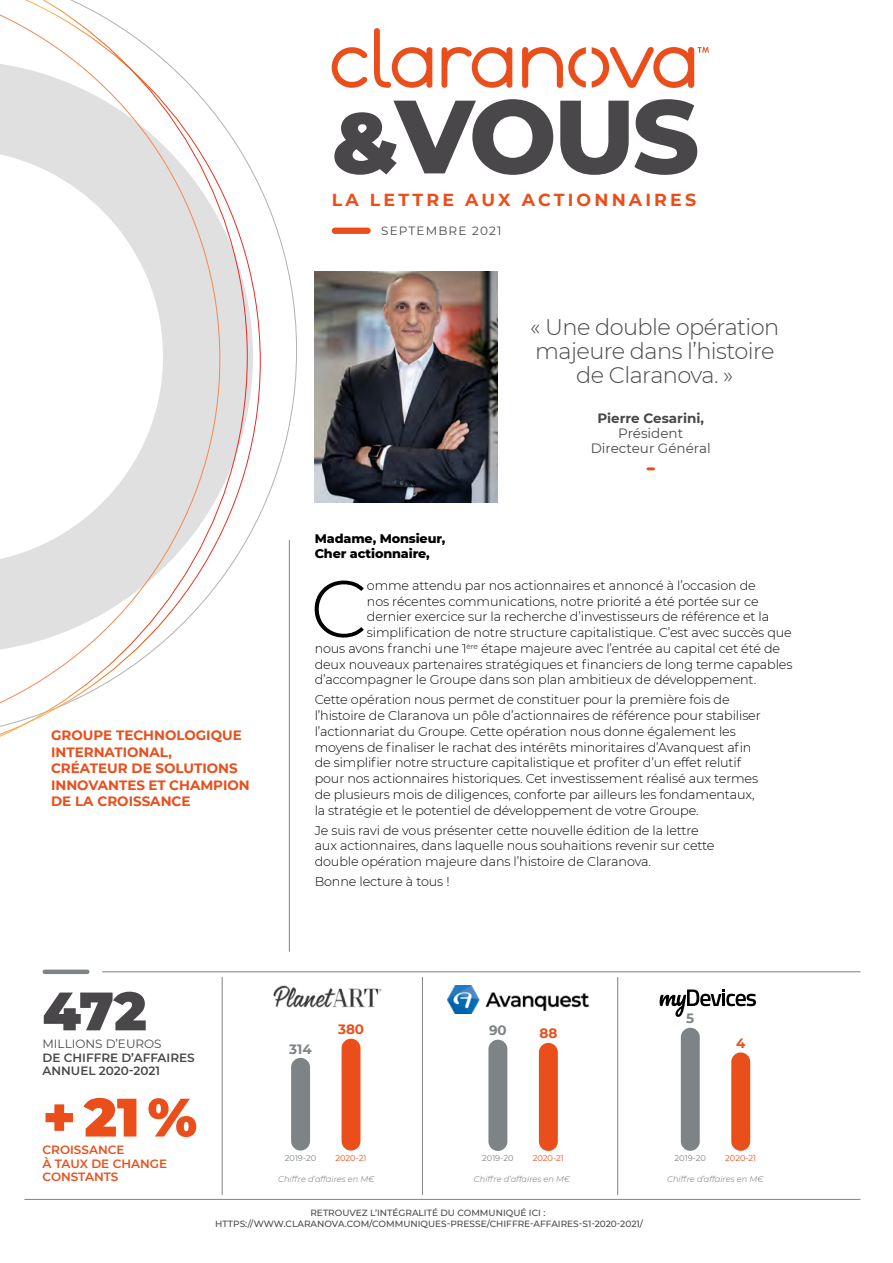
<style>
.page{position:relative;width:893px;height:1263px;background:#fff}
.page>*{position:absolute;margin:0;border:0;box-sizing:border-box;transform-origin:0 0}
.t1{font:800 103.95px "Montserrat";color:#4a474a}
.t2{font:300 80.25px "Montserrat";color:#000}
.t3{font:900 54px "Montserrat";color:#e94e1b}
.t4{font:900 54px "Montserrat";color:#4a474a}
.t5{font:300 22.5px/24px "Montserrat";letter-spacing:-.025em;color:#4a474a;text-align:center}
.t6{font:700 17.4px "Montserrat";letter-spacing:.18em;color:#e94e1b}
.t7{font:700 13.5px "Montserrat";color:#e94e1b}
.t8{font:13.5px/15px "Montserrat";color:#4a474a;text-align:center}
.t9{font:700 13.5px "Montserrat";color:#7d8386}
.t10{font:300 12.75px/15.8px "Montserrat";letter-spacing:-.01em;color:#000}
.t11{font:800 12.75px/15px "Montserrat";letter-spacing:-.01em;color:#000}
.t12{font:600 12px/13.5px "Montserrat";color:#4a474a}
.t13{font:600 12px/13.5px "Montserrat";color:#e94e1b}
.t14{font:12px "Montserrat";letter-spacing:.1em;color:#4a474a}
.t15{font:500 9px "Montserrat";color:#4a474a}
.t16{font:italic 300 8.25px "Montserrat";color:#706f6f}
.t17{font:8.25px "Montserrat";letter-spacing:-.005em;color:#7d8386}
.t18{font:8.25px "Montserrat";letter-spacing:-.005em;color:#e94e1b}
.s1{font-weight:700}
.s2{font-weight:400}
</style>
<div class="page">
<svg style="left:0;top:0;width:261px;height:736px"></svg>
<svg style="left:522px;top:47px;width:187px;height:41px"></svg>
<svg style="left:332px;top:28px;width:180px;height:60px"></svg>
<div style="left:335px;top:228px;width:33px;height:6px;background:#e94e1b"></div>
<img style="left:315px;top:272px;width:182px;height:230px">
<svg style="left:648px;top:467px;width:5px;height:3px"></svg>
<hr style="left:222px;top:977px;width:1px;height:218px;background:#7d8386">
<hr style="left:102px;top:971px;width:758px;height:1px;background:#7d8386">
<hr style="left:24px;top:1199px;width:836px;height:1px;background:#7d8386">
<div style="left:45px;top:969px;width:42px;height:5px;background:#7d8386"></div>
<hr style="left:289px;top:540px;width:1px;height:412px;background:#7d8386">
<hr style="left:422px;top:977px;width:1px;height:218px;background:#7d8386">
<hr style="left:617px;top:977px;width:1px;height:218px;background:#7d8386">
<img style="left:273px;top:985px;width:109px;height:23px">
<div style="left:342px;top:1039px;width:18px;height:111px;background:#e94e1b;border-radius:9px"></div>
<div style="left:291px;top:1058px;width:19px;height:92px;background:#7d8386;border-radius:9px"></div>
<img style="left:448px;top:985px;width:142px;height:28px">
<div style="left:539px;top:1043px;width:19px;height:108px;background:#e94e1b;border-radius:9px"></div>
<div style="left:488px;top:1040px;width:19px;height:111px;background:#7d8386;border-radius:9px"></div>
<svg style="left:660px;top:989px;width:96px;height:28px"></svg>
<div style="left:731px;top:1052px;width:19px;height:99px;background:#e94e1b;border-radius:9px"></div>
<div style="left:681px;top:1028px;width:19px;height:123px;background:#7d8386;border-radius:9px"></div>
<p class="t1" style="left:332px;top:60px;width:369px">&amp;VOUS</p>
<p class="t6" style="left:332px;top:187px;width:366px">LA LETTRE AUX ACTIONNAIRES</p>
<p class="t7" style="left:51px;top:726px;width:192px">GROUPE TECHNOLOGIQUE</p>
<p class="t7" style="left:51px;top:742px;width:122px">INTERNATIONAL,</p>
<p class="t7" style="left:51px;top:759px;width:188px">CRÉATEUR DE SOLUTIONS</p>
<p class="t7" style="left:51px;top:775px;width:200px">INNOVANTES ET CHAMPION</p>
<p class="t7" style="left:51px;top:792px;width:141px">DE LA CROISSANCE</p>
<p class="t14" style="left:381px;top:222px;width:122px">SEPTEMBRE 2021</p>
<p class="t5" style="left:530px;top:314px;width:251px">« Une double opération majeure dans l’histoire de Claranova. »</p>
<p class="t8" style="left:591px;top:410px;width:122px"><span class="s1">Pierre Cesarini,<br></span>Président<br>Directeur Général</p>
<p class="t11" style="left:315px;top:530px;width:132px">Madame, Monsieur,<br>Cher actionnaire,</p>
<p class="t2" style="left:310px;top:554px;width:59px">C</p>
<p class="t10" style="left:367px;top:577px;width:390px">omme attendu par nos actionnaires et annoncé à l’occasion de</p>
<p class="t10" style="left:367px;top:593px;width:393px">nos récentes communications, notre priorité a été portée sur ce</p>
<p class="t10" style="left:367px;top:609px;width:404px">dernier exercice sur la recherche d’investisseurs de référence et la</p>
<p class="t10" style="left:367px;top:624px;width:426px">simplification de notre structure capitalistique. C’est avec succès que</p>
<p class="t10" style="left:315px;top:640px;width:467px">nous avons franchi une 1<sup>ère</sup> étape majeure avec l’entrée au capital cet été de</p>
<p class="t10" style="left:315px;top:656px;width:479px">deux nouveaux partenaires stratégiques et financiers de long terme capables</p>
<p class="t10" style="left:315px;top:672px;width:443px">d’accompagner le Groupe dans son plan ambitieux de développement.</p>
<p class="t10" style="left:315px;top:692px;width:448px">Cette opération nous permet de constituer pour la première fois de l’histoire de Claranova un pôle d’actionnaires de référence pour stabiliser l’actionnariat du Groupe. Cette opération nous donne également les moyens de finaliser le rachat des intérêts minoritaires d’Avanquest afin de simplifier notre structure capitalistique et profiter d’un effet relutif pour nos actionnaires historiques. Cet investissement réalisé aux termes de plusieurs mois de diligences, conforte par ailleurs les fondamentaux, la stratégie et le potentiel de développement de votre Groupe.</p>
<p class="t10" style="left:315px;top:822px;width:401px">Je suis ravi de vous présenter cette nouvelle édition de la lettre aux actionnaires, dans laquelle nous souhaitions revenir sur cette double opération majeure dans l’histoire de Claranova.</p>
<p class="t10" style="left:315px;top:873px;width:136px">Bonne lecture à tous !</p>
<p class="t4" style="left:43px;top:971px;width:106px">472</p>
<p class="t12" style="left:43px;top:1036px;width:154px"><span class="s2">MILLIONS D’EUROS<br></span>DE CHIFFRE D’AFFAIRES<br>ANNUEL 2020-2021</p>
<p class="t3" style="left:43px;top:1077px;width:156px">+ 21 %</p>
<p class="t13" style="left:43px;top:1143px;width:126px">CROISSANCE<br>À TAUX DE CHANGE<br>CONSTANTS</p>
<p class="t9" style="left:289px;top:1039px;width:24px">314</p>
<p class="t7" style="left:338px;top:1020px;width:28px">380</p>
<p class="t17" style="left:285px;top:1152px;width:33px">2019-20</p>
<p class="t18" style="left:336px;top:1152px;width:32px">2020-21</p>
<p class="t16" style="left:278px;top:1173px;width:98px">Chiffre d’affaires en M€</p>
<p class="t9" style="left:489px;top:1021px;width:19px">90</p>
<p class="t7" style="left:539px;top:1024px;width:19px">88</p>
<p class="t17" style="left:482px;top:1152px;width:33px">2019-20</p>
<p class="t18" style="left:533px;top:1152px;width:32px">2020-21</p>
<p class="t16" style="left:474px;top:1173px;width:98px">Chiffre d’affaires en M€</p>
<p class="t9" style="left:686px;top:1009px;width:10px">5</p>
<p class="t7" style="left:736px;top:1033px;width:11px">4</p>
<p class="t17" style="left:675px;top:1152px;width:33px">2019-20</p>
<p class="t18" style="left:725px;top:1152px;width:32px">2020-21</p>
<p class="t16" style="left:667px;top:1173px;width:98px">Chiffre d’affaires en M€</p>
<p class="t15" style="left:310px;top:1207px;width:237px">RETROUVEZ L’INTÉGRALITÉ DU COMMUNIQUÉ ICI :</p>
<p class="t15" style="left:215px;top:1217px;width:429px">HTTPS://WWW.CLARANOVA.COM/COMMUNIQUES-PRESSE/CHIFFRE-AFFAIRES-S1-2020-2021/</p>
</div>
